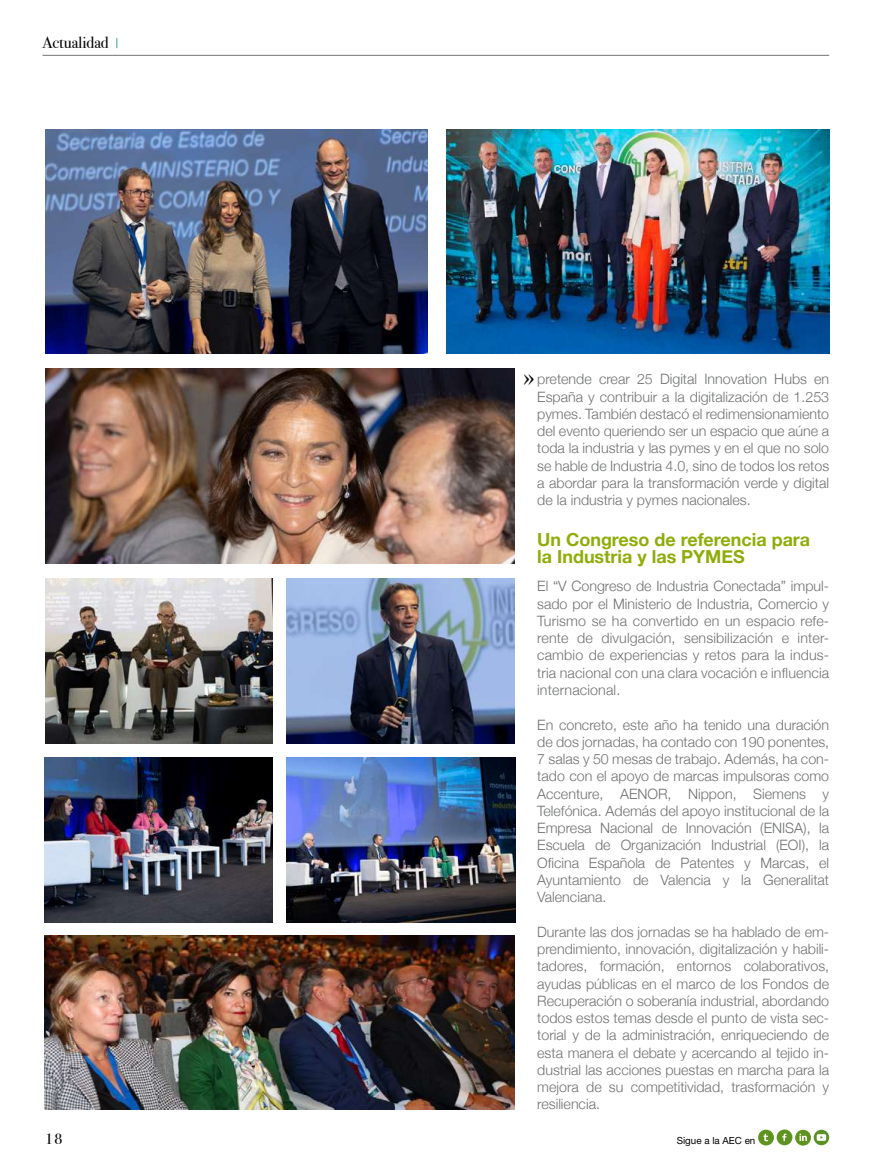
<style>
.page{position:relative;width:893px;height:1166px;background:#fff}
.page>*{position:absolute;margin:0;border:0;box-sizing:border-box;transform-origin:0 0}
.t1{font:28.35px "Bodoni Svty Two ITCTT";color:#000}
.t2{font:700 18px/17.2px "Helvetica Neue";color:#8fac08}
.t3{font:16.5px "Bodoni Svty Two ITCTT";color:#000}
.t4{font:15px "Bodoni Svty Two ITCTT";color:#000}
.t5{font:300 14.25px/17.2px "Helvetica Neue";color:#707172;text-align:justify}
.t6{font:9.75px "Helvetica Neue LT Std";color:#000}
.s1{font-family:"Helvetica Neue LT Std";font-weight:300;font-stretch:condensed;font-size:13.5px;color:#007852}
</style>
<div class="page">
<hr style="left:43px;top:55px;width:786px;height:1px;background:#707172">
<svg style="left:758px;top:1129px;width:53px;height:16px"></svg>
<svg style="left:814px;top:1129px;width:15px;height:15px"></svg>
<svg style="left:817px;top:1133px;width:9px;height:7px"></svg>
<img style="left:45px;top:130px;width:383px;height:223px">
<img style="left:446px;top:130px;width:383px;height:223px">
<img style="left:45px;top:368px;width:469px;height:195px">
<img style="left:44px;top:935px;width:470px;height:174px">
<img style="left:287px;top:578px;width:227px;height:165px">
<img style="left:45px;top:578px;width:228px;height:165px">
<img style="left:287px;top:757px;width:228px;height:165px">
<img style="left:44px;top:757px;width:229px;height:165px">
<p class="t3" style="left:43px;top:29px;width:78px">Actualidad <span class="s1">|</span></p>
<p class="t5" style="left:537px;top:369px;width:293px">pretende crear 25 Digital Innovation Hubs en España y contribuir a la digitalización de 1.253 pymes. También destacó el redimensionamiento del evento queriendo ser un espacio que aúne a toda la industria y las pymes y en el que no solo se hable de Industria 4.0, sino de todos los retos a abordar para la transformación verde y digital de la industria y pymes nacionales.</p>
<p class="t2" style="left:537px;top:531px;width:275px">Un Congreso de referencia para la Industria y las PYMES</p>
<p class="t5" style="left:537px;top:576px;width:293px">El “V Congreso de Industria Conectada” impul&shy;sado por el Ministerio de Industria, Comercio y Turismo se ha convertido en un espacio refe&shy;rente de divulgación, sensibilización e inter&shy;cambio de experiencias y retos para la indus&shy;tria nacional con una clara vocación e influencia internacional.</p>
<p class="t5" style="left:537px;top:714px;width:293px">En concreto, este año ha tenido una duración de dos jornadas, ha contado con 190 ponentes, 7 salas y 50 mesas de trabajo. Además, ha con&shy;tado con el apoyo de marcas impulsoras como Accenture, AENOR, Nippon, Siemens y Telefónica. Además del apoyo institucional de la Empresa Nacional de Innovación (ENISA), la Escuela de Organización Industrial (EOI), la Oficina Española de Patentes y Marcas, el Ayuntamiento de Valencia y la Generalitat Valenciana.</p>
<p class="t5" style="left:537px;top:921px;width:293px">Durante las dos jornadas se ha hablado de em&shy;prendimiento, innovación, digitalización y habili&shy;tadores, formación, entornos colaborativos, ayudas públicas en el marco de los Fondos de Recuperación o soberanía industrial, abordando todos estos temas desde el punto de vista sec&shy;torial y de la administración, enriqueciendo de esta manera el debate y acercando al tejido in&shy;dustrial las acciones puestas en marcha para la mejora de su competitividad, trasformación y resiliencia.</p>
<h1 class="t1" style="left:523px;top:353px;width:13px">»</h1>
<p class="t4" style="left:45px;top:1126px;width:19px">18</p>
<p class="t6" style="left:677px;top:1134px;width:80px">Sigue a la AEC en</p>
</div>
